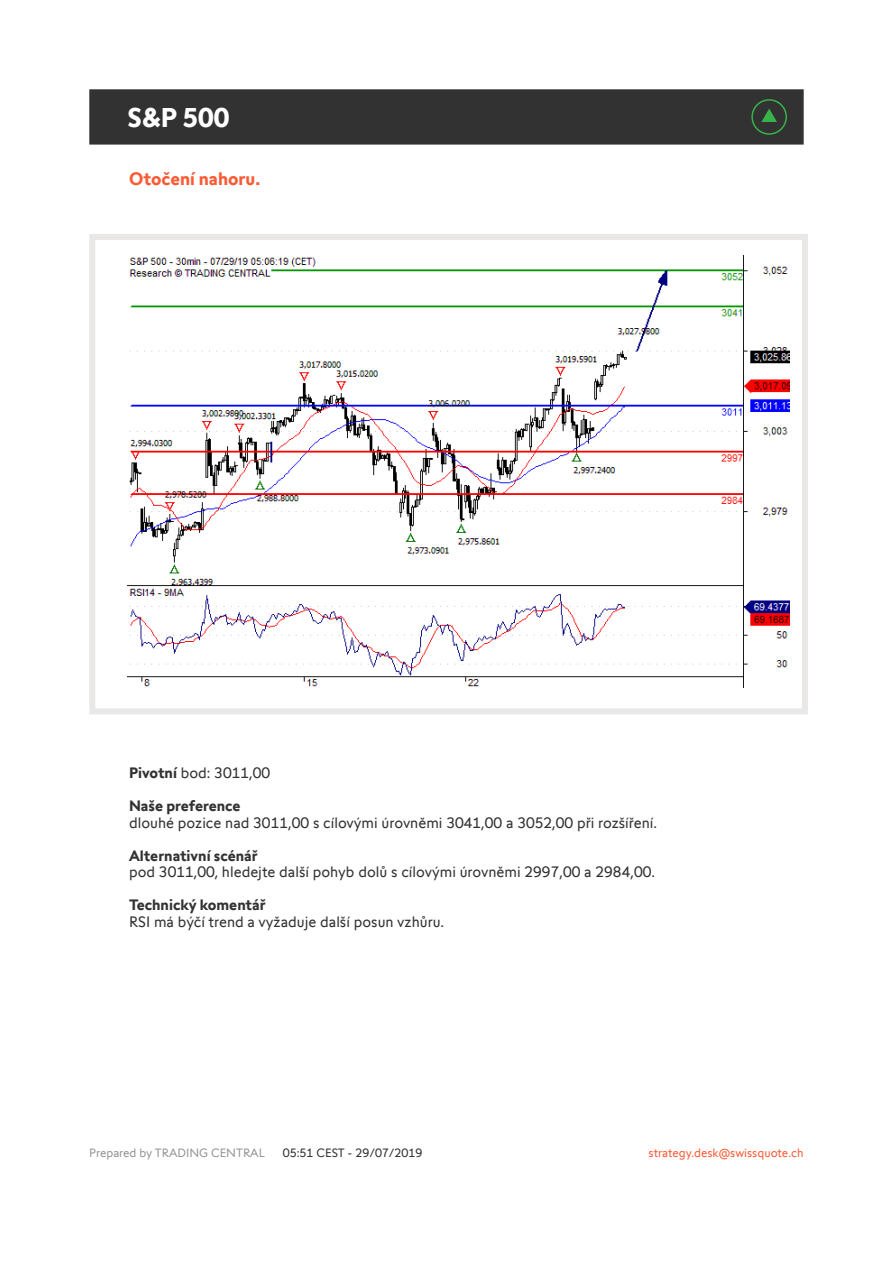
<style>
.page{position:relative;width:893px;height:1263px;background:#fff}
.page>*{position:absolute;margin:0;border:0;box-sizing:border-box;transform-origin:0 0}
.t1{font:700 27px "Swissquote CT";color:#fff}
.t2{font:700 18px "Swissquote CT";color:#fa5b35}
.t3{font:15px "Swissquote CT";color:#323232}
.t4{font:700 15px "Swissquote CT";color:#323232}
.t5{font:12px "Swissquote CT";color:#fa5b35}
.t6{font:12px "Swissquote CT";color:#939598}
.t7{font:12px "Swissquote CT";color:#323232}
.s1{font-weight:700}
</style>
<div class="page">
<div style="left:89px;top:234px;width:719px;height:480px;border:6px solid #e9e8e7"></div>
<div style="left:89px;top:89px;width:715px;height:56px;background:#323232;border:2px solid #323232"></div>
<img style="left:128px;top:255px;width:661px;height:432px">
<svg style="left:751px;top:99px;width:36px;height:36px"></svg>
<h1 class="t1" style="left:128px;top:101px;width:103px">S&amp;P 500</h1>
<p class="t2" style="left:129px;top:168px;width:133px">Otočení nahoru.</p>
<p class="t3" style="left:129px;top:764px;width:143px"><span class="s1">Pivotní</span> bod: 3011,00</p>
<p class="t4" style="left:129px;top:797px;width:113px">Naše preference</p>
<p class="t3" style="left:129px;top:814px;width:530px">dlouhé pozice nad 3011,00 s cílovými úrovněmi 3041,00 a 3052,00 při rozšíření.</p>
<p class="t4" style="left:129px;top:846px;width:130px">Alternativní scénář</p>
<p class="t3" style="left:129px;top:863px;width:528px">pod 3011,00, hledejte další pohyb dolů s cílovými úrovněmi 2997,00 a 2984,00.</p>
<p class="t4" style="left:129px;top:896px;width:138px">Technický komentář</p>
<p class="t3" style="left:129px;top:913px;width:317px">RSI má býčí trend a vyžaduje další posun vzhůru.</p>
<p class="t6" style="left:89px;top:1145px;width:177px">Prepared by TRADING CENTRAL</p>
<p class="t7" style="left:283px;top:1145px;width:141px">05:51 CEST - 29/07/2019</p>
<p class="t5" style="left:649px;top:1145px;width:157px">strategy.desk@swissquote.ch</p>
</div>
